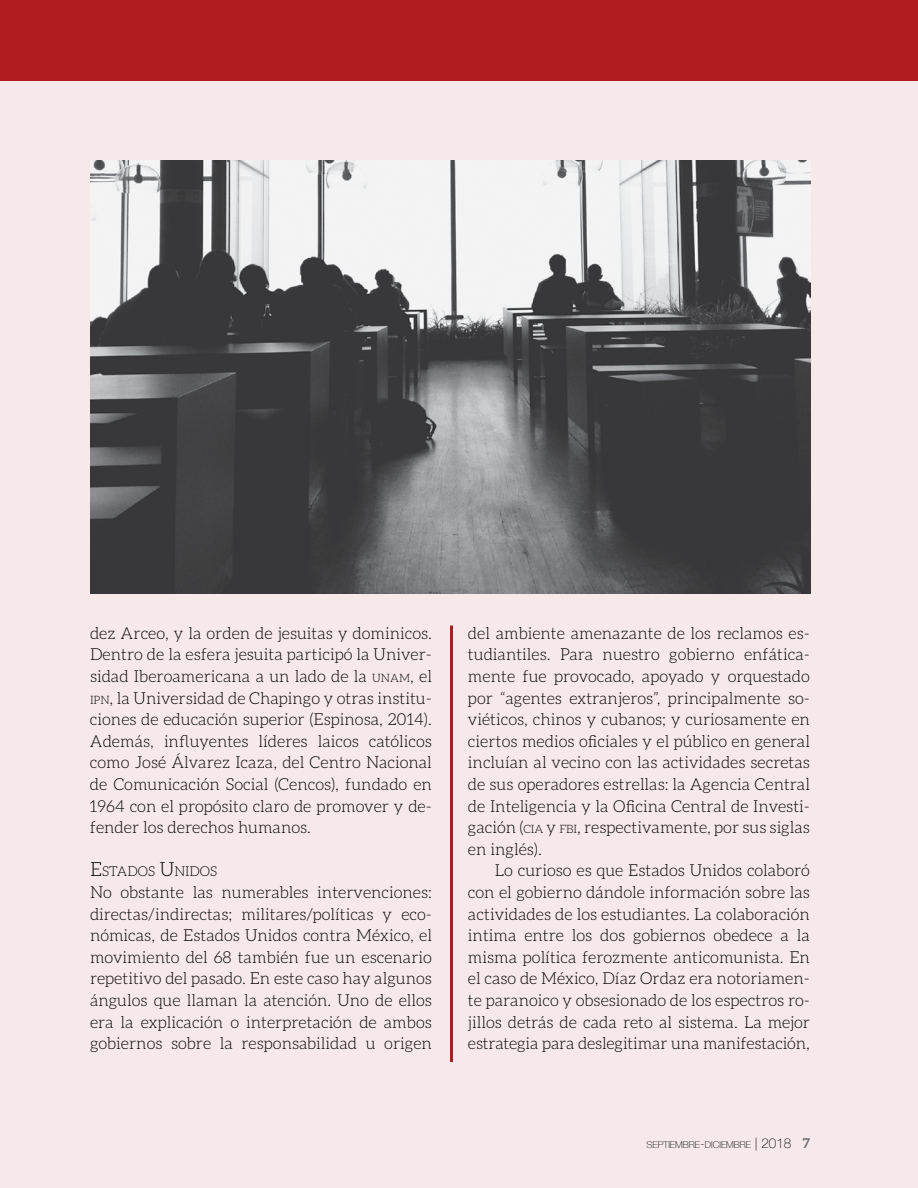
<style>
.page{position:relative;width:918px;height:1188px;background:#f7e8e9}
.page>*{position:absolute;margin:0;border:0;box-sizing:border-box;transform-origin:0 0}
.t1{font:300 16.5px/21.6px "Aleo";color:#000;text-align:justify}
.t2{font:300 13.65px "Aleo";color:#000}
.t3{font:100 9.45px "Helvetica Neue";color:#000}
.s1{font-size:11.55px}
.s2{font-size:19.5px}
.s3{font-size:13.5px}
.s4{font-family:"Aleo";font-weight:300;font-size:13.5px}
.s5{font-family:"Aleo";font-weight:700;font-size:13.5px;color:#6d6e71}
</style>
<div class="page">
<img style="left:90px;top:160px;width:721px;height:434px">
<div style="left:0;top:0;width:918px;height:81px;background:#b11c20"></div>
<hr style="left:450px;top:626px;width:3px;height:436px;background:#b11c20">
<p class="t1" style="left:90px;top:622px;width:344px">dez Arceo, y la orden de jesuitas y dominicos.<br>Dentro de la esfera jesuita participó la Univer&shy;sidad Iberoamericana a un lado de la <span class="s1">UNAM</span>, el <span class="s1">IPN</span>, la Universidad de Chapingo y otras institu&shy;ciones de educación superior (Espinosa, 2014).<br>Además, influyentes líderes laicos católicos como José Álvarez Icaza, del Centro Nacional de Comunicación Social (Cencos), fundado en 1964 con el propósito claro de promover y de&shy;fender los derechos humanos.</p>
<p class="t2" style="left:90px;top:864px;width:129px"><span class="s2">E</span> STADOS <span class="s2">U</span>NIDOS</p>
<p class="t1" style="left:90px;top:881px;width:343px">No obstante las numerables intervenciones: directas/indirectas; militares/políticas y eco&shy;nómicas, de Estados Unidos contra México, el movimiento del 68 también fue un escenario repetitivo del pasado. En este caso hay algunos ángulos que llaman la atención. Uno de ellos era la explicación o interpretación de ambos gobiernos sobre la responsabilidad u origen</p>
<p class="t1" style="left:468px;top:622px;width:343px">del ambiente amenazante de los reclamos es&shy;tudiantiles. Para nuestro gobierno enfática&shy;mente fue provocado, apoyado y orquestado por “agentes extranjeros”, principalmente so&shy;viéticos, chinos y cubanos; y curiosamente en ciertos medios oficiales y el público en general incluían al vecino con las actividades secretas de sus operadores estrellas: la Agencia Central de Inteligencia y la Oficina Central de Investi&shy;gación (<span class="s1">CIA</span> y <span class="s1">FBI</span>, respectivamente, por sus siglas en inglés).</p>
<p class="t1" style="left:468px;top:860px;width:343px;text-indent:27px">Lo curioso es que Estados Unidos colaboró con el gobierno dándole información sobre las actividades de los estudiantes. La colaboración intima entre los dos gobiernos obedece a la misma política ferozmente anticomunista. En el caso de México, Díaz Ordaz era notoriamen&shy;te paranoico y obsesionado de los espectros ro&shy;jillos detrás de cada reto al sistema. La mejor estrategia para deslegitimar una manifestación,</p>
<p class="t3" style="left:647px;top:1137px;width:165px">SEPTIEMBRE<span class="s3">-</span>DICIEMBRE <span class="s4">|</span> <span class="s3">2018</span> <span class="s5">7</span></p>
</div>
